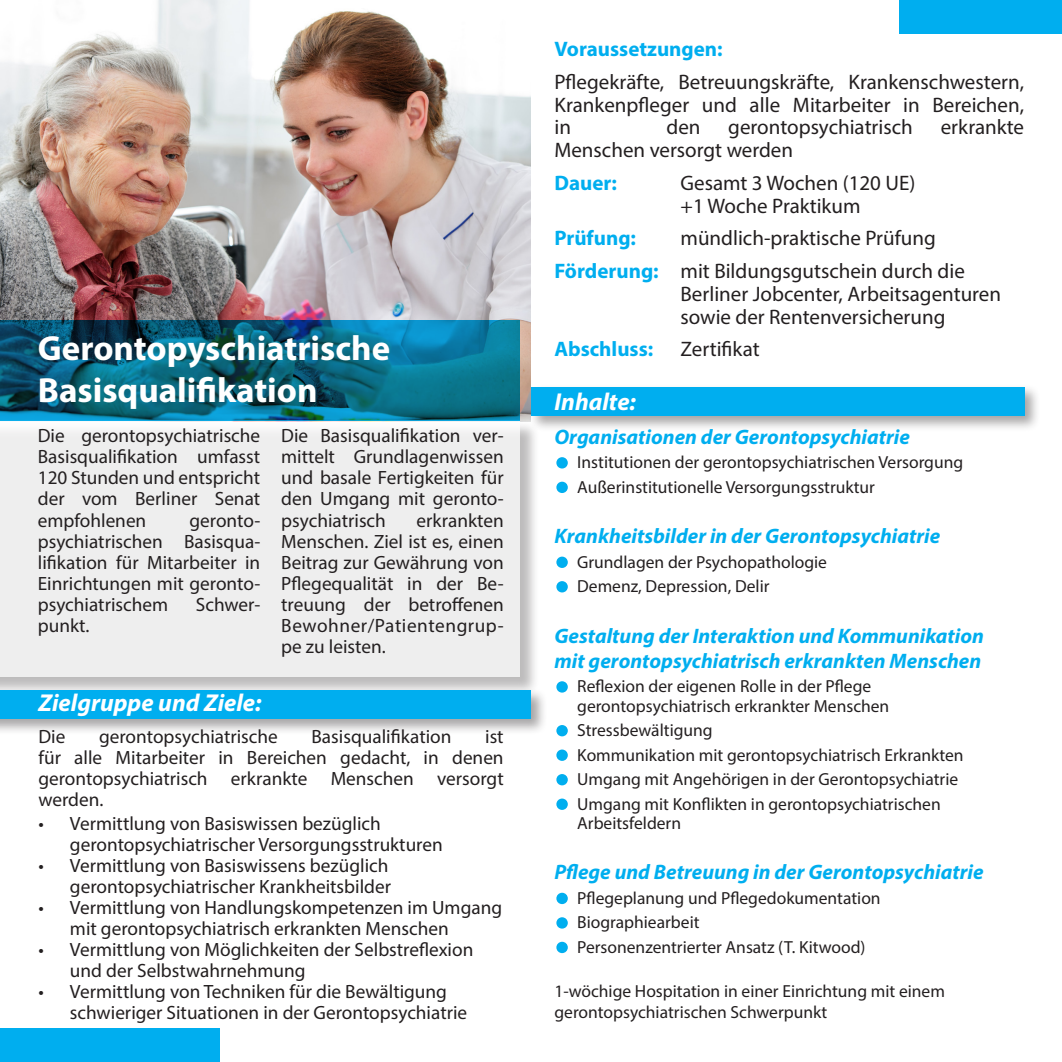
<style>
.page{position:relative;width:1062px;height:1062px;background:#fff}
.page>*{position:absolute;margin:0;border:0;box-sizing:border-box;transform-origin:0 0}
.t1{font:700 35px "Myriad Pro";color:#fff}
.t2{font:italic 700 24.5px "Myriad Pro";color:#fff}
.t3{font:21px/22.8px "Myriad Pro";color:#231f20}
.t4{font:italic 700 21px "Myriad Pro";color:#00aeef}
.t5{font:700 21px "Myriad Pro";color:#00aeef}
.t6{font:19.25px/21px "Myriad Pro";color:#231f20;text-align:justify}
.t7{font:17.5px/21px "Myriad Pro";color:#231f20}
.s1{font-weight:700;color:#00aeef}
.s2{font-size:54.25px;color:#00aeef}
</style>
<div class="page">
<img style="left:0;top:0;width:531px;height:421px">
<div style="left:0;top:421px;width:540px;height:275px;background:#231f20;opacity:.3"></div>
<div style="left:0;top:420px;width:520px;height:256px;background:#eee"></div>
<svg style="left:0;top:320px;width:520px;height:100px;background:#09637e"></svg>
<div style="left:0;top:687px;width:547px;height:48px;background:#231f20;opacity:.4"></div>
<div style="left:0;top:690px;width:531px;height:28px;background:#00aeef"></div>
<div style="left:528px;top:384px;width:512px;height:48px;background:#231f20;opacity:.4"></div>
<div style="left:531px;top:387px;width:493px;height:28px;background:#00aeef"></div>
<div style="left:0;top:1028px;width:220px;height:34px;background:#00aeef"></div>
<div style="left:899px;top:0;width:163px;height:34px;background:#00aeef"></div>
<p class="t1" style="left:38px;top:325px;width:354px">Gerontopyschiatrische</p>
<p class="t1" style="left:38px;top:367px;width:281px">Basisqualifikation</p>
<p class="t6" style="left:38px;top:425px;width:224px">Die gerontopsychiatrische Basisqualifikation umfasst 120 Stunden und entspricht der vom Berliner Senat empfohlenen</p>
<p class="t6" style="left:281px;top:425px;width:224px">Die Basisqualifikation ver&shy;mittelt Grundlagenwissen und basale Fertigkeiten für den Umgang mit geronto&shy;psychiatrisch</p>
<p class="t6" style="left:281px;top:509px;width:224px;text-indent:135px">erkrankten Menschen. Ziel ist es, einen Beitrag zur Gewährung von Pflegequalität in der Be&shy;treuung der betroffenen Bewohner/Patientengrup&shy;pe zu leisten.</p>
<p class="t6" style="left:38px;top:509px;width:224px;text-indent:152px">geronto&shy;psychiatrischen Basisqua&shy;lifikation für Mitarbeiter in Einrichtungen mit geronto&shy;psychiatrischem</p>
<p class="t6" style="left:196px;top:593px;width:66px">Schwer-</p>
<p class="t6" style="left:38px;top:614px;width:53px">punkt.</p>
<p class="t2" style="left:38px;top:686px;width:225px">Zielgruppe und Ziele:</p>
<p class="t6" style="left:38px;top:725px;width:28px">Die</p>
<p class="t6" style="left:99px;top:725px;width:180px">gerontopsychiatrische</p>
<p class="t6" style="left:311px;top:725px;width:142px">Basisqualifikation</p>
<p class="t6" style="left:38px;top:725px;width:467px;text-indent:447px">ist für alle Mitarbeiter in Bereichen gedacht, in denen gerontopsychiatrisch erkrankte Menschen versorgt werden.</p>
<p class="t6" style="left:70px;top:813px;width:374px;text-indent:-32px">• Vermittlung von Basiswissen bezüglich gerontopsychiatrischer Versorgungsstrukturen</p>
<p class="t6" style="left:38px;top:855px;width:354px;text-align:right">• Vermittlung von Basiswissens bezüglich gerontopsychiatrischer Krankheitsbilder</p>
<p class="t6" style="left:70px;top:897px;width:434px;text-indent:-32px">• Vermittlung von Handlungskompetenzen im Umgang mit gerontopsychiatrisch erkrankten Menschen</p>
<p class="t6" style="left:70px;top:939px;width:405px;text-indent:-32px">• Vermittlung von Möglichkeiten der Selbstreflexion und der Selbstwahrnehmung</p>
<p class="t6" style="left:70px;top:981px;width:399px;text-indent:-32px">• Vermittlung von Techniken für die Bewältigung schwieriger Situationen in der Gerontopsychiatrie</p>
<p class="t5" style="left:554px;top:36px;width:170px">Voraussetzungen:</p>
<p class="t3" style="left:554px;top:70px;width:471px;text-align:justify">Pflegekräfte, Betreuungskräfte, Krankenschwestern, Krankenpfleger und alle Mitarbeiter in Bereichen, in</p>
<p class="t3" style="left:666px;top:116px;width:36px">den</p>
<p class="t3" style="left:728px;top:116px;width:186px">gerontopsychiatrisch</p>
<p class="t3" style="left:940px;top:116px;width:85px">erkrankte</p>
<p class="t3" style="left:554px;top:138px;width:240px">Menschen versorgt werden</p>
<p class="t5" style="left:554px;top:169px;width:64px">Dauer:</p>
<p class="t3" style="left:680px;top:171px;width:236px">Gesamt 3 Wochen (120 UE) +1 Woche Praktikum</p>
<p class="t5" style="left:554px;top:225px;width:83px">Prüfung:</p>
<p class="t3" style="left:680px;top:227px;width:257px">mündlich-praktische Prüfung</p>
<p class="t3" style="left:680px;top:259px;width:322px;text-indent:-126px"><span class="s1">Förderung:</span> mit Bildungsgutschein durch die<br>Berliner Jobcenter, Arbeitsagenturen sowie der Rentenversicherung</p>
<p class="t5" style="left:554px;top:335px;width:100px">Abschluss:</p>
<p class="t3" style="left:680px;top:337px;width:81px">Zertifikat</p>
<p class="t2" style="left:554px;top:386px;width:83px">Inhalte:</p>
<p class="t4" style="left:554px;top:423px;width:357px">Organisationen der Gerontopsychiatrie</p>
<p class="t7" style="left:554px;top:451px;width:410px"><span class="s2">•</span> Institutionen der gerontopsychiatrischen Versorgung</p>
<p class="t7" style="left:554px;top:476px;width:322px"><span class="s2">•</span> Außerinstitutionelle Versorgungsstruktur</p>
<p class="t4" style="left:554px;top:522px;width:387px">Krankheitsbilder in der Gerontopsychiatrie</p>
<p class="t7" style="left:554px;top:551px;width:274px"><span class="s2">•</span> Grundlagen der Psychopathologie</p>
<p class="t7" style="left:554px;top:575px;width:216px"><span class="s2">•</span> Demenz, Depression, Delir</p>
<p class="t4" style="left:554px;top:622px;width:431px">Gestaltung der Interaktion und Kommunikation</p>
<p class="t4" style="left:554px;top:647px;width:428px">mit gerontopsychiatrisch erkrankten Menschen</p>
<p class="t7" style="left:554px;top:675px;width:318px"><span class="s2">•</span> Reflexion der eigenen Rolle in der Pflege</p>
<p class="t7" style="left:577px;top:695px;width:314px">gerontopsychiatrisch erkrankter Menschen</p>
<p class="t7" style="left:554px;top:719px;width:160px"><span class="s2">•</span> Stressbewältigung</p>
<p class="t7" style="left:554px;top:744px;width:411px"><span class="s2">•</span> Kommunikation mit gerontopsychiatrisch Erkrankten</p>
<p class="t7" style="left:554px;top:768px;width:405px"><span class="s2">•</span> Umgang mit Angehörigen in der Gerontopsychiatrie</p>
<p class="t7" style="left:554px;top:793px;width:388px"><span class="s2">•</span> Umgang mit Konflikten in gerontopsychiatrischen</p>
<p class="t7" style="left:577px;top:812px;width:105px">Arbeitsfeldern</p>
<p class="t4" style="left:554px;top:858px;width:430px">Pflege und Betreuung in der Gerontopsychiatrie</p>
<p class="t7" style="left:554px;top:887px;width:328px"><span class="s2">•</span> Pflegeplanung und Pflegedokumentation</p>
<p class="t7" style="left:554px;top:911px;width:147px"><span class="s2">•</span> Biographiearbeit</p>
<p class="t7" style="left:554px;top:936px;width:313px"><span class="s2">•</span> Personenzentrierter Ansatz (T. Kitwood)</p>
<p class="t7" style="left:554px;top:980px;width:392px">1-wöchige Hospitation in einer Einrichtung mit einem gerontopsychiatrischen Schwerpunkt</p>
</div>
